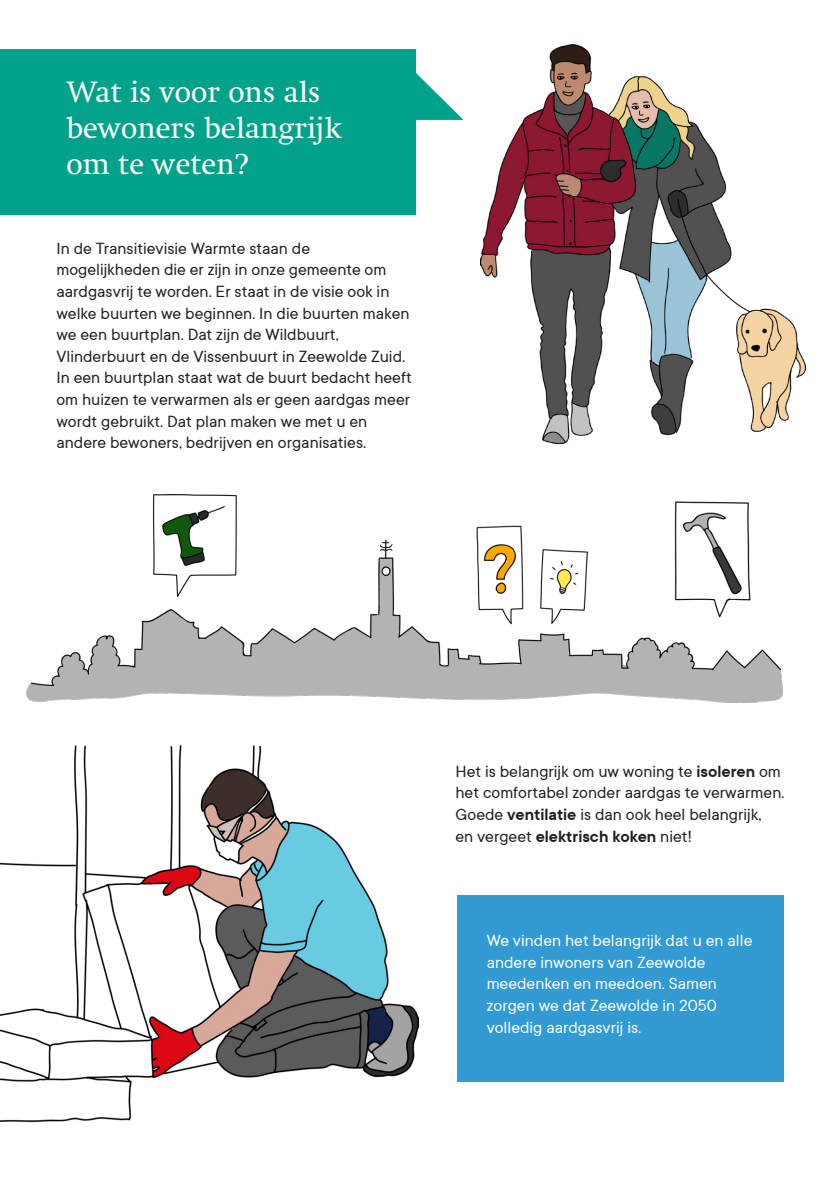
<style>
.page{position:relative;width:840px;height:1191px;background:#fff}
.page>*{position:absolute;margin:0;border:0;box-sizing:border-box;transform-origin:0 0}
.t1{font:30px "Swift LT Pro";color:#fff}
.t2{font:18px/21.6px "TT Commons Classic";color:#231f20}
.t3{font:18px/21.6px "TT Commons Classic";color:#fff}
.t4{font:600 18px "TT Commons Classic";color:#231f20}
.s1{font-weight:600}
.s2{font-weight:400}
</style>
<div class="page">
<div style="left:456px;top:895px;width:326px;height:186px;background:#329bd4"></div>
<img style="left:26px;top:494px;width:755px;height:208px">
<div style="left:0;top:49px;width:415px;height:166px;background:#00a38a"></div>
<img style="left:480px;top:45px;width:324px;height:398px">
<svg style="left:415px;top:72px;width:48px;height:48px"></svg>
<img style="left:0;top:746px;width:418px;height:377px">
<p class="t1" style="left:66px;top:74px;width:256px">Wat is voor ons als</p>
<p class="t1" style="left:66px;top:110px;width:277px">bewoners belangrijk</p>
<p class="t1" style="left:66px;top:146px;width:184px">om te weten?</p>
<p class="t2" style="left:56px;top:237px;width:255px">In de Transitievisie Warmte staan de</p>
<p class="t2" style="left:56px;top:258px;width:354px">mogelijkheden die er zijn in onze gemeente om aardgasvrij te worden. Er staat in de visie ook in welke buurten we beginnen. In die buurten maken we een buurtplan. Dat zijn de Wildbuurt,</p>
<p class="t2" style="left:56px;top:345px;width:356px">Vlinderbuurt en de Vissenbuurt in Zeewolde Zuid.<br>In een buurtplan staat wat de buurt bedacht heeft om huizen te verwarmen als er geen aardgas meer wordt gebruikt. Dat plan maken we met u en</p>
<p class="t2" style="left:56px;top:431px;width:311px">andere bewoners, bedrijven en organisaties.</p>
<p class="t2" style="left:455px;top:760px;width:330px">Het is belangrijk om uw woning te <span class="s1">isoleren</span> om het comfortabel zonder aardgas te verwarmen.<br>Goede <span class="s1">ventilatie</span> is dan ook heel belangrijk,</p>
<p class="t4" style="left:455px;top:824px;width:238px"><span class="s2">en vergeet</span> elektrisch koken <span class="s2">niet!</span></p>
<p class="t3" style="left:486px;top:929px;width:267px">We vinden het belangrijk dat u en alle andere inwoners van Zeewolde</p>
<p class="t3" style="left:486px;top:972px;width:231px">meedenken en meedoen. Samen</p>
<p class="t3" style="left:486px;top:994px;width:232px">zorgen we dat Zeewolde in 2050</p>
<p class="t3" style="left:486px;top:1015px;width:156px">volledig aardgasvrij is.</p>
</div>
